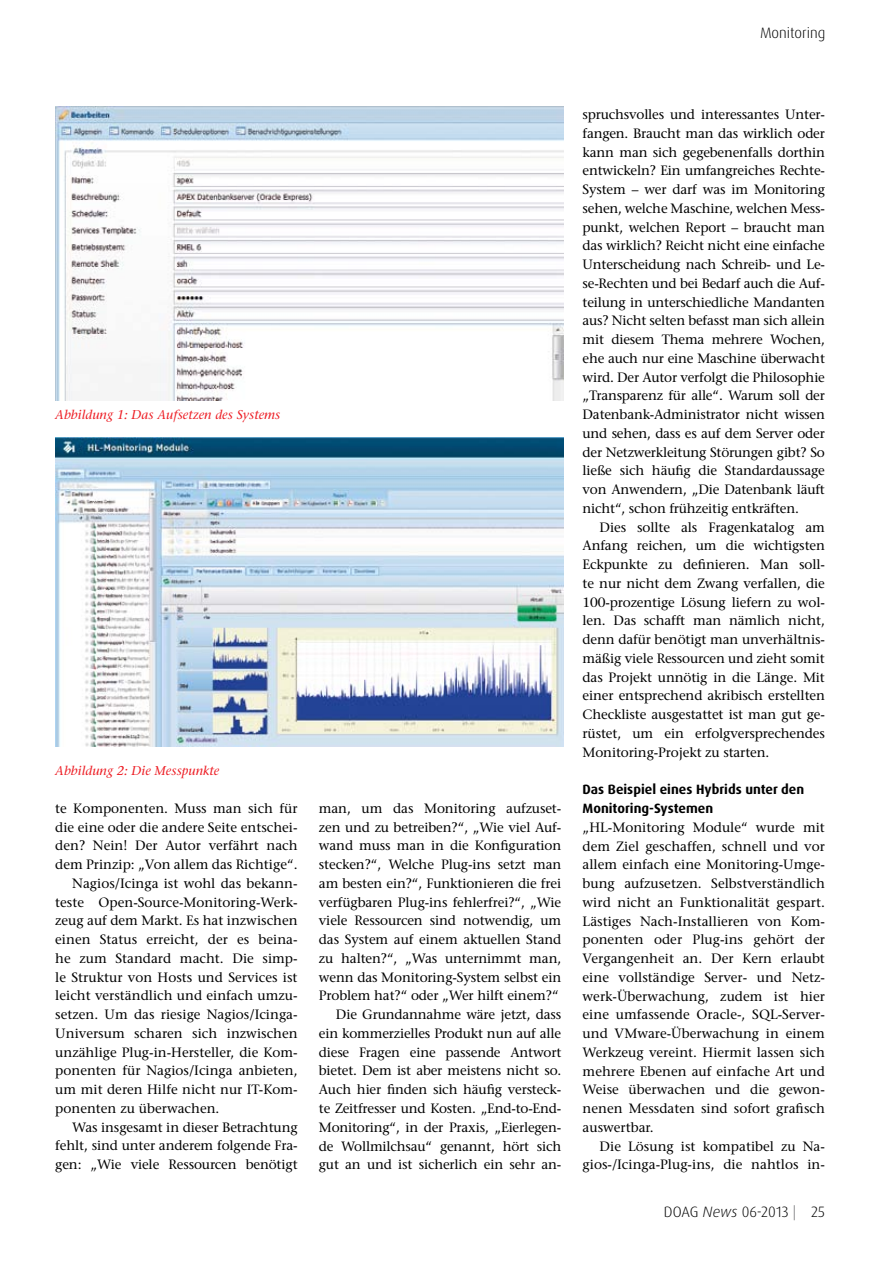
<style>
.page{position:relative;width:893px;height:1263px;background:#fff}
.page>*{position:absolute;margin:0;border:0;box-sizing:border-box;transform-origin:0 0}
.t1{font:300 15px "Dax Pro";color:#000}
.t2{font:500 13.5px/18.8px "Stone Serif Std";letter-spacing:-.01em;color:#000;text-align:justify}
.t3{font:700 13.5px/18.8px "Dax Pro";color:#000}
.t4{font:italic 500 12.75px "Stone Serif Std";letter-spacing:.005em;color:#ed1d24}
.s1{font-style:italic}
.s2{color:#6d6e71}
</style>
<div class="page">
<img style="left:55px;top:437px;width:508px;height:309px">
<img style="left:55px;top:106px;width:508px;height:294px">
<p class="t1" style="left:760px;top:23px;width:67px">Monitoring</p>
<p class="t4" style="left:55px;top:407px;width:227px">Abbildung 1: Das Aufsetzen des Systems</p>
<p class="t4" style="left:55px;top:763px;width:166px">Abbildung 2: Die Messpunkte</p>
<p class="t2" style="left:55px;top:799px;width:244px">te Komponenten. Muss man sich für</p>
<p class="t2" style="left:55px;top:818px;width:244px">die eine oder die andere Seite entschei-</p>
<p class="t2" style="left:55px;top:836px;width:244px">den? Nein! Der Autor verfährt nach</p>
<p class="t2" style="left:55px;top:855px;width:244px">dem Prinzip: „Von allem das Richtige“.</p>
<p class="t2" style="left:72px;top:874px;width:227px">Nagios/Icinga ist wohl das bekann-</p>
<p class="t2" style="left:55px;top:893px;width:244px">teste Open-Source-Monitoring-Werk-</p>
<p class="t2" style="left:55px;top:911px;width:244px">zeug auf dem Markt. Es hat inzwischen</p>
<p class="t2" style="left:55px;top:930px;width:244px">einen Status erreicht, der es beina-</p>
<p class="t2" style="left:55px;top:949px;width:244px">he zum Standard macht. Die simp-</p>
<p class="t2" style="left:55px;top:968px;width:244px">le Struktur von Hosts und Services ist</p>
<p class="t2" style="left:55px;top:986px;width:244px">leicht verständlich und einfach umzu-</p>
<p class="t2" style="left:55px;top:1005px;width:244px">setzen. Um das riesige Nagios/Icinga-</p>
<p class="t2" style="left:55px;top:1024px;width:244px">Universum scharen sich inzwischen</p>
<p class="t2" style="left:55px;top:1043px;width:244px">unzählige Plug-in-Hersteller, die Kom-</p>
<p class="t2" style="left:55px;top:1061px;width:244px">ponenten für Nagios/Icinga anbieten,</p>
<p class="t2" style="left:55px;top:1080px;width:244px">um mit deren Hilfe nicht nur IT-Kom-</p>
<p class="t2" style="left:55px;top:1099px;width:166px">ponenten zu überwachen.</p>
<p class="t2" style="left:72px;top:1118px;width:227px">Was insgesamt in dieser Betrachtung</p>
<p class="t2" style="left:55px;top:1136px;width:244px">fehlt, sind unter anderem folgende Fra-</p>
<p class="t2" style="left:55px;top:1155px;width:244px">gen: „Wie viele Ressourcen benötigt</p>
<p class="t2" style="left:319px;top:799px;width:244px;text-align:right">man, um das Monitoring aufzuset&shy;zen und zu betreiben?“, „Wie viel Auf&shy;wand muss man in die Konfiguration stecken?“, Welche Plug-ins setzt man am besten ein?“, Funktionieren die frei verfügbaren Plug-ins fehlerfrei?“, „Wie viele Ressourcen sind notwendig, um das System auf einem aktuellen Stand zu halten?“, „Was unternimmt man, wenn das Monitoring-System selbst ein Problem hat?“ oder „Wer hilft einem?“ Die Grundannahme wäre jetzt, dass ein kommerzielles Produkt nun auf alle diese Fragen eine passende Antwort bietet. Dem ist aber meistens nicht so.<br>Auch hier finden sich häufig versteck&shy;te Zeitfresser und Kosten. „End-to-End-Monitoring“, in der Praxis, „Eierlegen&shy;de Wollmilchsau“ genannt, hört sich gut an und ist sicherlich ein sehr an-</p>
<p class="t2" style="left:583px;top:105px;width:244px">spruchsvolles und interessantes Unter&shy;fangen. Braucht man das wirklich oder kann man sich gegebenenfalls dorthin entwickeln? Ein umfangreiches Rechte-System – wer darf was im Monitoring sehen, welche Maschine, welchen Mess&shy;punkt, welchen Report – braucht man das wirklich? Reicht nicht eine einfache Unterscheidung nach Schreib- und Le&shy;se-Rechten und bei Bedarf auch die Auf&shy;teilung in unterschiedliche Mandanten aus? Nicht selten befasst man sich allein mit diesem Thema mehrere Wochen, ehe auch nur eine Maschine überwacht wird. Der Autor verfolgt die Philosophie „Transparenz für alle“. Warum soll der Datenbank-Administrator nicht wissen und sehen, dass es auf dem Server oder der Netzwerkleitung Störungen gibt? So ließe sich häufig die Standardaussage von Anwendern, „Die Datenbank läuft nicht“, schon frühzeitig entkräften.</p>
<p class="t2" style="left:583px;top:518px;width:244px;text-indent:17px">Dies sollte als Fragenkatalog am Anfang reichen, um die wichtigsten Eckpunkte zu definieren. Man soll&shy;te nur nicht dem Zwang verfallen, die 100-prozentige Lösung liefern zu wol&shy;len. Das schafft man nämlich nicht, denn dafür benötigt man unverhältnis&shy;mäßig viele Ressourcen und zieht somit das Projekt unnötig in die Länge. Mit einer entsprechend akribisch erstellten Checkliste ausgestattet ist man gut ge&shy;rüstet, um ein erfolgversprechendes Monitoring-Projekt zu starten.</p>
<p class="t3" style="left:583px;top:780px;width:223px">Das Beispiel eines Hybrids unter den<br>Monitoring-Systemen</p>
<p class="t2" style="left:583px;top:818px;width:244px">„HL-Monitoring Module“ wurde mit dem Ziel geschaffen, schnell und vor allem einfach eine Monitoring-Umge&shy;bung aufzusetzen. Selbstverständlich wird nicht an Funktionalität gespart.<br>Lästiges Nach-Installieren von Kom&shy;ponenten oder Plug-ins gehört der Vergangenheit an. Der Kern erlaubt eine vollständige Server- und Netz&shy;werk-Überwachung, zudem ist hier eine umfassende Oracle-, SQL-Server&shy;und VMware-Überwachung in einem Werkzeug vereint. Hiermit lassen sich mehrere Ebenen auf einfache Art und Weise überwachen und die gewon&shy;nenen Messdaten sind sofort grafisch auswertbar.</p>
<p class="t2" style="left:583px;top:1136px;width:244px;text-align:right">Die Lösung ist kompatibel zu Na&shy;gios-/Icinga-Plug-ins, die nahtlos in-</p>
<p class="t1" style="left:664px;top:1202px;width:162px">DOAG <span class="s1">News</span> 06-2013 <span class="s2">|</span> 25</p>
</div>
